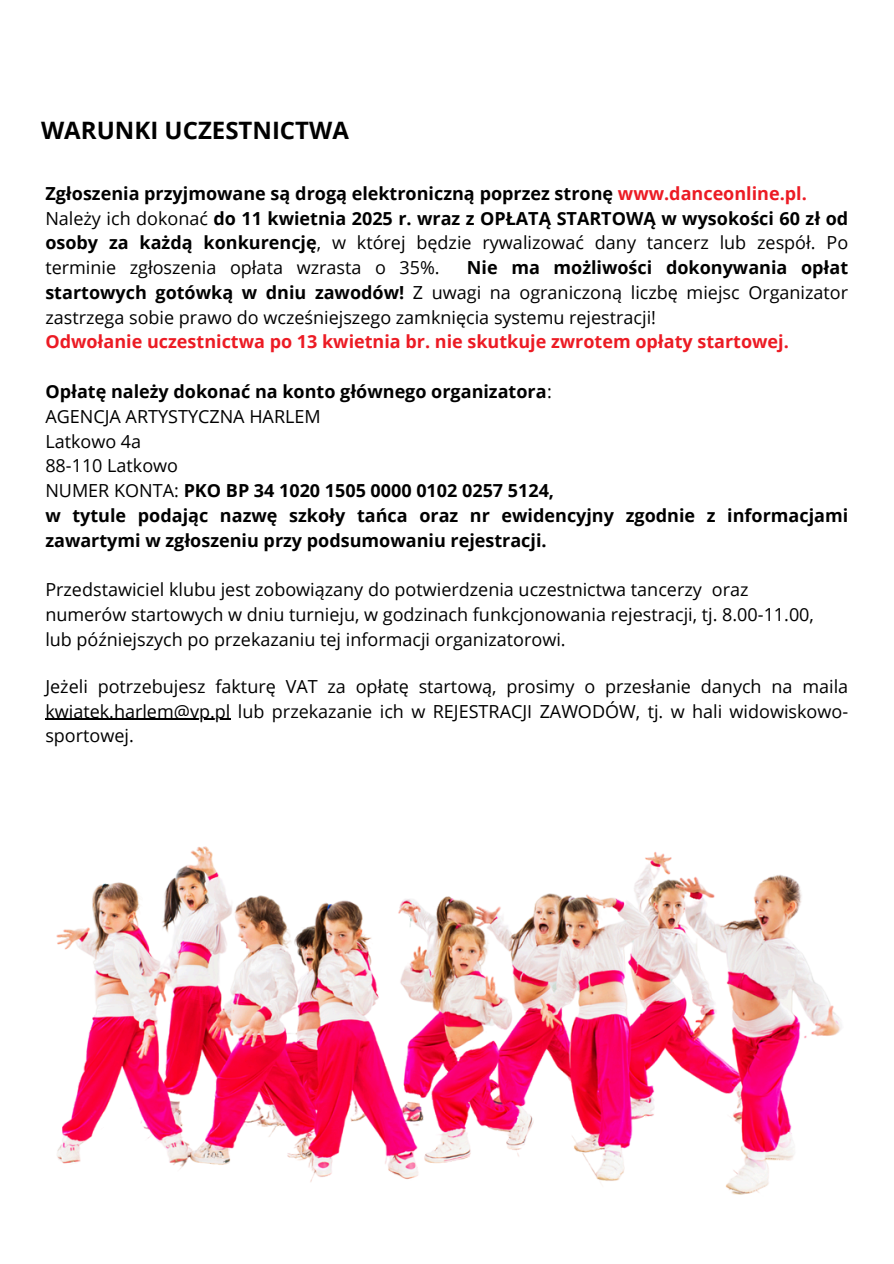
<style>
.page{position:relative;width:894px;height:1264px;background:#fff}
.page>*{position:absolute;margin:0;border:0;box-sizing:border-box;transform-origin:0 0}
.t1{font:700 24px "Open Sans";color:#000}
.t2{font:18px/24.8px "Open Sans";color:#000;text-align:justify}
.t3{font:700 18px/24.8px "Open Sans";color:#000}
.t4{font:700 18px "Open Sans";color:#ec1b24}
.s1{color:#ec1b24}
.s2{font-weight:700}
.s3{font-weight:400}
</style>
<div class="page">
<img style="left:45px;top:718px;width:797px;height:477px">
<p class="t1" style="left:41px;top:114px;width:309px">WARUNKI UCZESTNICTWA</p>
<h1 class="t3" style="left:45px;top:180px;width:762px">Zgłoszenia przyjmowane są drogą elektroniczną poprzez stronę <span class="s1">www.danceonline.pl.</span></h1>
<p class="t2" style="left:45px;top:205px;width:804px">Należy ich dokonać <span class="s2">do 11 kwietnia 2025 r. wraz z OPŁATĄ STARTOWĄ w wysokości 60 zł od osoby za każdą konkurencję</span>, w której będzie rywalizować dany tancerz lub zespół. Po terminie zgłoszenia opłata wzrasta o 35%.</p>
<p class="t2" style="left:45px;top:255px;width:804px;text-indent:421px"><span class="s2">Nie ma możliwości dokonywania opłat startowych gotówką w dniu zawodów!</span> Z uwagi na ograniczoną liczbę miejsc Organizator zastrzega sobie prawo do wcześniejszego zamknięcia systemu rejestracji!</p>
<p class="t4" style="left:45px;top:329px;width:744px">Odwołanie uczestnictwa po 13 kwietnia br. nie skutkuje zwrotem opłaty startowej.</p>
<p class="t3" style="left:45px;top:378px;width:508px">Opłatę należy dokonać na konto głównego organizatora<span class="s3">:</span></p>
<p class="t2" style="left:45px;top:403px;width:277px">AGENCJA ARTYSTYCZNA HARLEM</p>
<p class="t2" style="left:45px;top:428px;width:97px">Latkowo 4a</p>
<p class="t2" style="left:45px;top:453px;width:134px">88-110 Latkowo</p>
<p class="t3" style="left:45px;top:477px;width:510px"><span class="s3">NUMER KONTA:</span> PKO BP 34 1020 1505 0000 0102 0257 5124,</p>
<p class="t3" style="left:45px;top:502px;width:804px">w tytule podając nazwę szkoły tańca oraz nr ewidencyjny zgodnie z informacjami zawartymi w zgłoszeniu przy podsumowaniu rejestracji.</p>
<p class="t2" style="left:45px;top:576px;width:704px">Przedstawiciel klubu jest zobowiązany do potwierdzenia uczestnictwa tancerzy oraz</p>
<p class="t2" style="left:45px;top:601px;width:770px">numerów startowych w dniu turnieju, w godzinach funkcjonowania rejestracji, tj. 8.00-11.00,</p>
<p class="t2" style="left:45px;top:626px;width:521px">lub późniejszych po przekazaniu tej informacji organizatorowi.</p>
<p class="t2" style="left:45px;top:673px;width:804px">Jeżeli potrzebujesz fakturę VAT za opłatę startową, prosimy o przesłanie danych na maila</p>
<p class="t2" style="left:45px;top:698px;width:804px">kwiatek.harlem@vp.pl lub przekazanie ich w REJESTRACJI ZAWODÓW, tj. w hali widowiskowo&shy;sportowej.</p>
</div>
